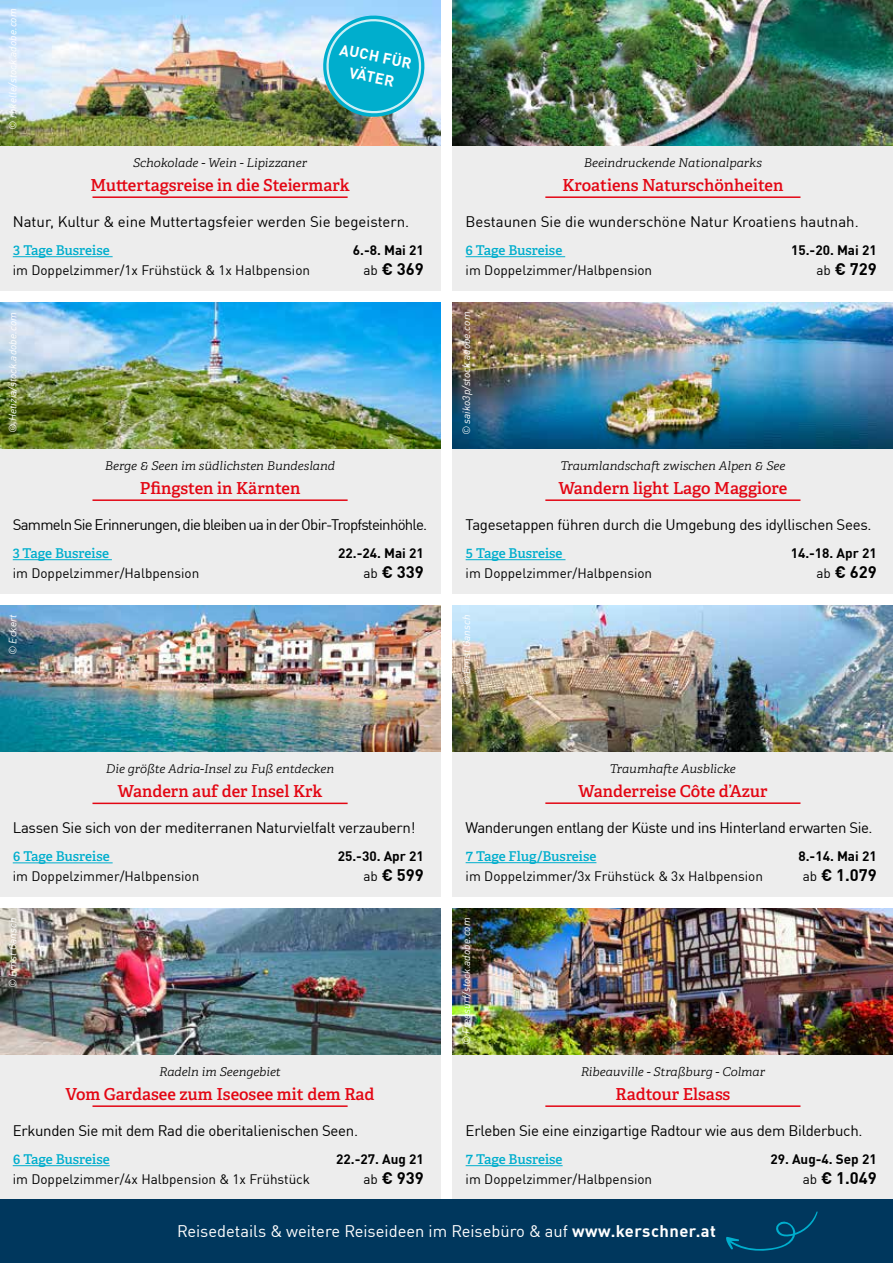
<style>
.page{position:relative;width:893px;height:1263px;background:#fff}
.page>*{position:absolute;margin:0;border:0;box-sizing:border-box;transform-origin:0 0}
.t1{font:600 16.5px "Adelle";color:#e30613}
.t2{font:16.5px "DIN Pro";color:#fff}
.t3{font:700 16.5px "DIN Pro";color:#000}
.t4{font:15px "DIN Pro";letter-spacing:-.02em;color:#000}
.t5{font:15px "DIN Pro";color:#000}
.t6{font:15px "DIN Pro";letter-spacing:-.05em;color:#000}
.t7{font:700 15px/21px "DIN Pro";color:#fff;text-align:center}
.t8{font:13.5px "DIN Pro";color:#000}
.t9{font:600 13.5px "Adelle";letter-spacing:-.005em;color:#00aecd}
.t10{font:700 13.5px "DIN Pro";color:#000}
.t11{font:italic 300 12px "Adelle";color:#000;scale:1.05 1}
.t12{font:italic 10.5px "DIN Pro";color:#fff}
.s1{font-weight:400;font-size:13.5px}
.s2{font-weight:700}
</style>
<div class="page">
<hr style="left:0;top:145px;width:1px;height:448px;background:#ededed">
<div style="left:453px;top:1054px;width:440px;height:145px;background:#ededed"></div>
<div style="left:453px;top:751px;width:440px;height:145px;background:#ededed"></div>
<div style="left:453px;top:448px;width:440px;height:145px;background:#ededed"></div>
<div style="left:453px;top:145px;width:440px;height:145px;background:#ededed"></div>
<div style="left:0;top:1054px;width:440px;height:145px;background:#ededed"></div>
<div style="left:0;top:751px;width:440px;height:145px;background:#ededed"></div>
<div style="left:0;top:448px;width:440px;height:145px;background:#ededed"></div>
<div style="left:0;top:145px;width:440px;height:145px;background:#ededed"></div>
<img style="left:453px;top:0;width:440px;height:145px">
<img style="left:1px;top:606px;width:439px;height:145px">
<img style="left:453px;top:606px;width:440px;height:145px">
<img style="left:0;top:909px;width:440px;height:145px">
<img style="left:0;top:606px;width:1px;height:145px">
<img style="left:0;top:0;width:440px;height:145px">
<img style="left:0;top:303px;width:440px;height:145px">
<img style="left:453px;top:303px;width:440px;height:145px">
<img style="left:453px;top:909px;width:440px;height:145px">
<svg style="left:319px;top:11px;width:110px;height:110px;background:#46b8ce"></svg>
<hr style="left:13px;top:256px;width:100px;height:1px;background:#00aecd">
<hr style="left:92px;top:196px;width:256px;height:2px;background:#e30613">
<hr style="left:466px;top:256px;width:99px;height:1px;background:#00aecd">
<hr style="left:545px;top:196px;width:255px;height:2px;background:#e30613">
<hr style="left:466px;top:559px;width:99px;height:1px;background:#00aecd">
<hr style="left:545px;top:499px;width:255px;height:2px;background:#e30613">
<hr style="left:13px;top:559px;width:99px;height:1px;background:#00aecd">
<hr style="left:92px;top:499px;width:256px;height:2px;background:#e30613">
<hr style="left:13px;top:862px;width:100px;height:1px;background:#00aecd">
<hr style="left:92px;top:803px;width:256px;height:1px;background:#e30613">
<hr style="left:13px;top:1165px;width:97px;height:1px;background:#00aecd">
<hr style="left:92px;top:1105px;width:256px;height:2px;background:#e30613">
<hr style="left:466px;top:1165px;width:97px;height:1px;background:#00aecd">
<hr style="left:545px;top:1105px;width:255px;height:2px;background:#e30613">
<hr style="left:466px;top:862px;width:130px;height:1px;background:#00aecd">
<hr style="left:545px;top:802px;width:255px;height:2px;background:#e30613">
<div style="left:0;top:1199px;width:893px;height:64px;background:#00375d"></div>
<svg style="left:726px;top:1211px;width:92px;height:40px"></svg>
<p class="t12" style="left:5px;top:130px;width:123px;rotate:-90deg">© rbkelle/stock.adobe.com</p>
<p class="t7" style="left:342px;top:38px;width:74px;rotate:11deg">AUCH FÜR<br>VÄTER</p>
<p class="t11" style="left:133px;top:155px;width:167px">Schokolade - Wein - Lipizzaner</p>
<p class="t1" style="left:90px;top:174px;width:261px">Muttertagsreise in die Steiermark</p>
<p class="t5" style="left:13px;top:210px;width:398px">Natur, Kultur &amp; eine Muttertagsfeier werden Sie begeistern.</p>
<p class="t9" style="left:13px;top:242px;width:98px">3 Tage Busreise</p>
<p class="t10" style="left:353px;top:240px;width:72px">6.-8. Mai 21</p>
<p class="t8" style="left:13px;top:259px;width:299px">im Doppelzimmer/1x Frühstück &amp; 1x Halbpension</p>
<p class="t3" style="left:363px;top:256px;width:62px"><span class="s1">ab</span> € 369</p>
<p class="t11" style="left:584px;top:155px;width:171px">Beeindruckende Nationalparks</p>
<p class="t1" style="left:562px;top:174px;width:223px">Kroatiens Naturschönheiten</p>
<p class="t5" style="left:466px;top:210px;width:395px">Bestaunen Sie die wunderschöne Natur Kroatiens hautnah.</p>
<p class="t9" style="left:466px;top:242px;width:98px">6 Tage Busreise</p>
<p class="t10" style="left:791px;top:240px;width:87px">15.-20. Mai 21</p>
<p class="t8" style="left:466px;top:259px;width:188px">im Doppelzimmer/Halbpension</p>
<p class="t3" style="left:816px;top:256px;width:62px"><span class="s1">ab</span> € 729</p>
<p class="t12" style="left:5px;top:433px;width:122px;rotate:-90deg">© Hetizia/stock.adobe.com</p>
<p class="t12" style="left:458px;top:435px;width:125px;rotate:-90deg">© saiko3p/stock.adobe.com</p>
<p class="t11" style="left:105px;top:458px;width:221px">Berge &amp; Seen im südlichsten Bundesland</p>
<p class="t1" style="left:140px;top:477px;width:162px">Pfingsten in Kärnten</p>
<p class="t6" style="left:13px;top:513px;width:416px">Sammeln Sie Erinnerungen, die bleiben ua in der Obir-Tropfsteinhöhle.</p>
<p class="t9" style="left:13px;top:545px;width:98px">3 Tage Busreise</p>
<p class="t10" style="left:338px;top:543px;width:87px">22.-24. Mai 21</p>
<p class="t8" style="left:13px;top:562px;width:188px">im Doppelzimmer/Halbpension</p>
<p class="t3" style="left:363px;top:559px;width:62px"><span class="s1">ab</span> € 339</p>
<p class="t11" style="left:561px;top:458px;width:215px">Traumlandschaft zwischen Alpen &amp; See</p>
<p class="t1" style="left:558px;top:477px;width:230px">Wandern light Lago Maggiore</p>
<p class="t4" style="left:466px;top:513px;width:407px">Tagesetappen führen durch die Umgebung des idyllischen Sees.</p>
<p class="t9" style="left:466px;top:545px;width:98px">5 Tage Busreise</p>
<p class="t10" style="left:791px;top:543px;width:87px">14.-18. Apr 21</p>
<p class="t8" style="left:466px;top:562px;width:188px">im Doppelzimmer/Halbpension</p>
<p class="t3" style="left:816px;top:559px;width:62px"><span class="s1">ab</span> € 629</p>
<p class="t12" style="left:5px;top:655px;width:42px;rotate:-90deg">© Eckert</p>
<p class="t12" style="left:458px;top:685px;width:72px;rotate:-90deg">© Ernst Gansch</p>
<p class="t11" style="left:106px;top:761px;width:219px">Die größte Adria-Insel zu Fuß entdecken</p>
<p class="t1" style="left:118px;top:781px;width:206px">Wandern auf der Insel Krk</p>
<p class="t4" style="left:13px;top:816px;width:404px">Lassen Sie sich von der mediterranen Naturvielfalt verzaubern!</p>
<p class="t9" style="left:13px;top:848px;width:98px">6 Tage Busreise</p>
<p class="t10" style="left:338px;top:846px;width:87px">25.-30. Apr 21</p>
<p class="t8" style="left:13px;top:866px;width:188px">im Doppelzimmer/Halbpension</p>
<p class="t3" style="left:363px;top:862px;width:62px"><span class="s1">ab</span> € 599</p>
<p class="t12" style="left:5px;top:988px;width:72px;rotate:-90deg">© Ernst Gansch</p>
<p class="t11" style="left:159px;top:1064px;width:117px">Radeln im Seengebiet</p>
<p class="t1" style="left:66px;top:1083px;width:311px">Vom Gardasee zum Iseosee mit dem Rad</p>
<p class="t4" style="left:13px;top:1119px;width:347px">Erkunden Sie mit dem Rad die oberitalienischen Seen.</p>
<p class="t9" style="left:13px;top:1151px;width:98px">6 Tage Busreise</p>
<p class="t10" style="left:336px;top:1149px;width:89px">22.-27. Aug 21</p>
<p class="t8" style="left:13px;top:1168px;width:299px">im Doppelzimmer/4x Halbpension &amp; 1x Frühstück</p>
<p class="t3" style="left:363px;top:1165px;width:62px"><span class="s1">ab</span> € 939</p>
<p class="t11" style="left:610px;top:761px;width:121px">Traumhafte Ausblicke</p>
<p class="t1" style="left:578px;top:780px;width:191px">Wanderreise Côte d’Azur</p>
<p class="t4" style="left:466px;top:816px;width:408px">Wanderungen entlang der Küste und ins Hinterland erwarten Sie.</p>
<p class="t9" style="left:466px;top:848px;width:132px">7 Tage Flug/Busreise</p>
<p class="t10" style="left:798px;top:846px;width:80px">8.-14. Mai 21</p>
<p class="t8" style="left:466px;top:865px;width:299px">im Doppelzimmer/3x Frühstück &amp; 3x Halbpension</p>
<p class="t3" style="left:803px;top:862px;width:75px"><span class="s1">ab</span> € 1.079</p>
<p class="t12" style="left:458px;top:1045px;width:129px;rotate:-90deg">© Freesurf/stock.adobe.com</p>
<p class="t11" style="left:581px;top:1064px;width:177px">Ribeauville - Straßburg - Colmar</p>
<p class="t1" style="left:615px;top:1083px;width:116px">Radtour Elsass</p>
<p class="t4" style="left:466px;top:1119px;width:398px">Erleben Sie eine einzigartige Radtour wie aus dem Bilderbuch.</p>
<p class="t9" style="left:466px;top:1151px;width:98px">7 Tage Busreise</p>
<p class="t10" style="left:770px;top:1149px;width:108px">29. Aug-4. Sep 21</p>
<p class="t8" style="left:466px;top:1168px;width:188px">im Doppelzimmer/Halbpension</p>
<p class="t3" style="left:803px;top:1165px;width:75px"><span class="s1">ab</span> € 1.049</p>
<p class="t2" style="left:177px;top:1219px;width:540px">Reisedetails &amp; weitere Reiseideen im Reisebüro &amp; auf <span class="s2">www.kerschner.at</span></p>
</div>
